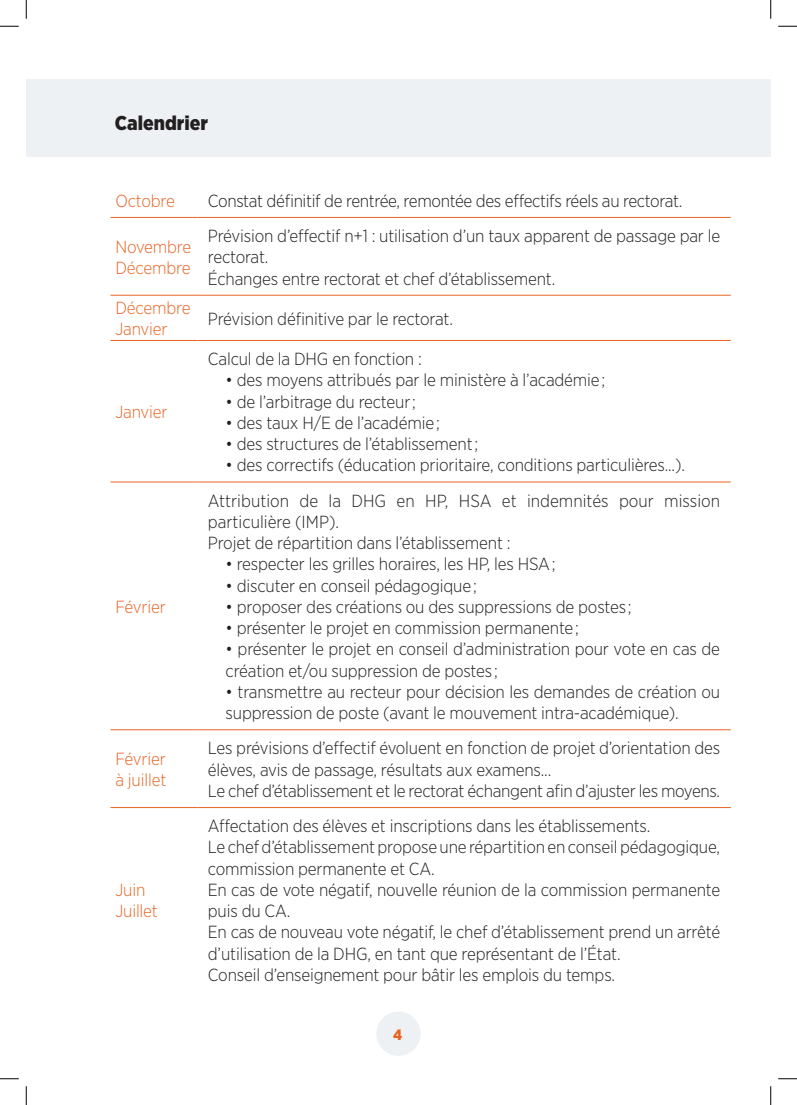
<style>
.page{position:relative;width:797px;height:1105px;background:#fff}
.page>*{position:absolute;margin:0;border:0;box-sizing:border-box;transform-origin:0 0}
.t1{font:900 20px "Gotham Narrow";color:#231f20}
.t2{font:300 17.5px/21.2px "Gotham Narrow";letter-spacing:-.01em;color:#231f20}
.t3{font:300 17.5px/21.2px "Gotham Narrow";letter-spacing:-.01em;color:#e86424}
.t4{font:900 15px "Gotham Narrow";color:#e86424}
</style>
<div class="page">
<div style="left:376px;top:1011px;width:44px;height:45px;background:#edf1f3;border-radius:50%"></div>
<hr style="left:110px;top:217px;width:87px;height:1px;background:#e86424">
<hr style="left:197px;top:217px;width:533px;height:1px;background:#e86424">
<hr style="left:110px;top:295px;width:87px;height:1px;background:#e86424">
<hr style="left:197px;top:295px;width:533px;height:1px;background:#e86424">
<hr style="left:110px;top:340px;width:87px;height:1px;background:#e86424">
<hr style="left:197px;top:340px;width:533px;height:1px;background:#e86424">
<hr style="left:110px;top:482px;width:87px;height:1px;background:#e86424">
<hr style="left:197px;top:482px;width:533px;height:1px;background:#e86424">
<hr style="left:110px;top:729px;width:87px;height:1px;background:#e86424">
<hr style="left:197px;top:729px;width:533px;height:1px;background:#e86424">
<hr style="left:110px;top:807px;width:87px;height:1px;background:#e86424">
<hr style="left:197px;top:807px;width:533px;height:1px;background:#e86424">
<div style="left:26px;top:79px;width:744px;height:78px;background:#edf1f3"></div>
<svg style="left:0;top:25px;width:19px;height:2px"></svg>
<svg style="left:778px;top:25px;width:19px;height:2px"></svg>
<svg style="left:0;top:1078px;width:19px;height:1px"></svg>
<svg style="left:778px;top:1078px;width:19px;height:1px"></svg>
<svg style="left:25px;top:0;width:2px;height:19px"></svg>
<svg style="left:25px;top:1086px;width:2px;height:19px"></svg>
<svg style="left:770px;top:0;width:1px;height:19px"></svg>
<svg style="left:770px;top:1086px;width:1px;height:19px"></svg>
<p class="t1" style="left:115px;top:110px;width:95px">Calendrier</p>
<p class="t3" style="left:115px;top:190px;width:61px">Octobre</p>
<p class="t2" style="left:208px;top:190px;width:476px">Constat définitif de rentrée, remontée des effectifs réels au rectorat.</p>
<p class="t3" style="left:115px;top:235px;width:77px">Novembre<br>Décembre</p>
<p class="t2" style="left:208px;top:225px;width:514px">Prévision d’effectif n+1 : utilisation d’un taux apparent de passage par le rectorat.<br>Échanges entre rectorat et chef d’établissement.</p>
<p class="t3" style="left:115px;top:297px;width:77px">Décembre<br>Janvier</p>
<p class="t2" style="left:208px;top:308px;width:246px">Prévision définitive par le rectorat.</p>
<p class="t3" style="left:115px;top:401px;width:54px">Janvier</p>
<p class="t3" style="left:115px;top:596px;width:52px">Février</p>
<p class="t2" style="left:208px;top:348px;width:215px">Calcul de la DHG en fonction :</p>
<p class="t2" style="left:226px;top:369px;width:381px">• des moyens attribués par le ministère à l’académie ;</p>
<p class="t2" style="left:226px;top:390px;width:192px">• de l’arbitrage du recteur ;</p>
<p class="t2" style="left:226px;top:412px;width:216px">• des taux H/E de l’académie ;</p>
<p class="t2" style="left:226px;top:433px;width:254px">• des structures de l’établissement ;</p>
<p class="t2" style="left:226px;top:454px;width:461px">• des correctifs (éducation prioritaire, conditions particulières...).</p>
<p class="t2" style="left:208px;top:489px;width:513px">Attribution de la DHG en HP, HSA et indemnités pour mission particulière (IMP).<br>Projet de répartition dans l’établissement :</p>
<p class="t2" style="left:226px;top:553px;width:331px">• respecter les grilles horaires, les HP, les HSA ;</p>
<p class="t2" style="left:226px;top:574px;width:253px">• discuter en conseil pédagogique ;</p>
<p class="t2" style="left:226px;top:596px;width:407px">• proposer des créations ou des suppressions de postes ;</p>
<p class="t2" style="left:226px;top:617px;width:355px">• présenter le projet en commission permanente ;</p>
<p class="t2" style="left:226px;top:638px;width:496px">• présenter le projet en conseil d’administration pour vote en cas de création et/ou suppression de postes ;</p>
<p class="t2" style="left:226px;top:681px;width:496px">• transmettre au recteur pour décision les demandes de création ou suppression de poste (avant le mouvement intra-académique).</p>
<p class="t3" style="left:115px;top:748px;width:52px">Février à juillet</p>
<p class="t2" style="left:208px;top:737px;width:514px">Les prévisions d’effectif évoluent en fonction de projet d’orientation des élèves, avis de passage, résultats aux examens...<br>Le chef d’établissement et le rectorat échangent afin d’ajuster les moyens.</p>
<p class="t3" style="left:115px;top:879px;width:44px">Juin<br>Juillet</p>
<p class="t2" style="left:208px;top:815px;width:514px">Affectation des élèves et inscriptions dans les établissements.<br>Le chef d’établissement propose une répartition en conseil pédagogique, commission permanente et CA.<br>En cas de vote négatif, nouvelle réunion de la commission permanente puis du CA.<br>En cas de nouveau vote négatif, le chef d’établissement prend un arrêté d’utilisation de la DHG, en tant que représentant de l’État.<br>Conseil d’enseignement pour bâtir les emplois du temps.</p>
<p class="t4" style="left:393px;top:1024px;width:11px">4</p>
</div>
